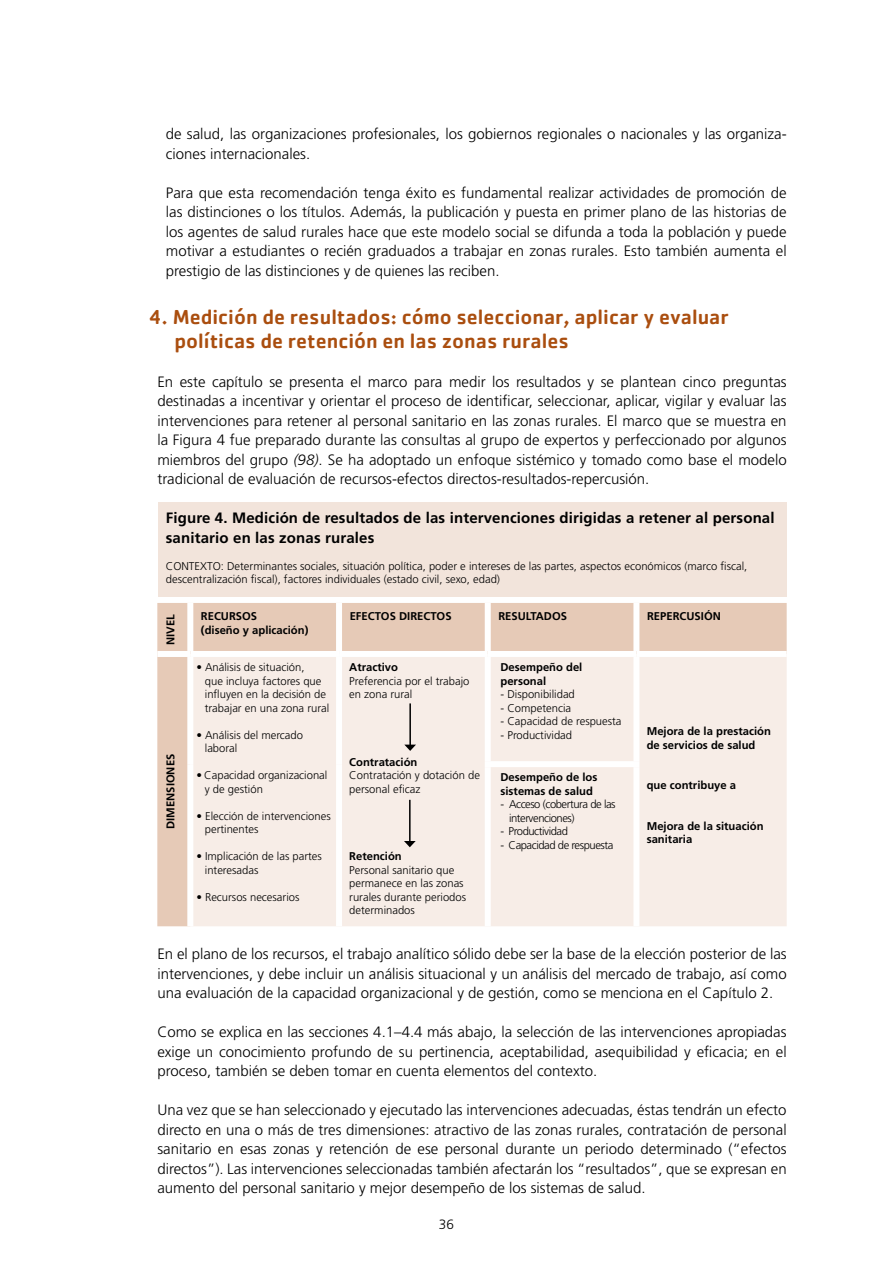
<style>
.page{position:relative;width:893px;height:1263px;background:#fff}
.page>*{position:absolute;margin:0;border:0;box-sizing:border-box;transform-origin:0 0}
.t1{font:500 21px/24px "Cachet Std";color:#aa4e0f}
.t2{font:300 15px/19.5px "Frutiger";color:#000;text-align:justify}
.t3{font:700 15px/19.5px "Frutiger";letter-spacing:.01em;color:#000}
.t4{font:300 13.5px "Frutiger";color:#000}
.t5{font:300 11.25px/13.5px "Frutiger";color:#000}
.t6{font:700 11.25px/13.5px "Frutiger";color:#000}
.t7{font:300 11.25px/13.5px "Frutiger";letter-spacing:-.04em;color:#000}
.s1{font-style:italic}
</style>
<div class="page">
<div style="left:158px;top:503px;width:629px;height:94px;background:#f2e4db"></div>
<div style="left:157px;top:603px;width:630px;height:323px;background:#e6cab7"></div>
<div style="left:193px;top:657px;width:594px;height:269px;background:#f7ede7"></div>
<div style="left:336px;top:603px;width:6px;height:48px;background:#fff"></div>
<div style="left:485px;top:603px;width:6px;height:48px;background:#fff"></div>
<div style="left:633px;top:603px;width:6px;height:48px;background:#fff"></div>
<div style="left:157px;top:651px;width:33px;height:6px;background:#fff"></div>
<div style="left:336px;top:657px;width:6px;height:107px;background:#fff"></div>
<div style="left:485px;top:657px;width:6px;height:104px;background:#fff"></div>
<div style="left:633px;top:657px;width:6px;height:104px;background:#fff"></div>
<div style="left:336px;top:764px;width:6px;height:162px;background:#fff"></div>
<div style="left:485px;top:761px;width:154px;height:6px;background:#fff"></div>
<div style="left:485px;top:767px;width:6px;height:159px;background:#fff"></div>
<div style="left:633px;top:767px;width:6px;height:159px;background:#fff"></div>
<div style="left:187px;top:657px;width:6px;height:107px;background:#fff"></div>
<div style="left:187px;top:764px;width:6px;height:162px;background:#fff"></div>
<div style="left:187px;top:603px;width:6px;height:48px;background:#fff"></div>
<div style="left:190px;top:651px;width:149px;height:6px;background:#fff"></div>
<div style="left:339px;top:651px;width:149px;height:6px;background:#fff"></div>
<div style="left:488px;top:651px;width:148px;height:6px;background:#fff"></div>
<div style="left:636px;top:651px;width:151px;height:6px;background:#fff"></div>
<hr style="left:409px;top:800px;width:2px;height:42px;background:#000">
<svg style="left:404px;top:841px;width:12px;height:6px"></svg>
<hr style="left:409px;top:703px;width:2px;height:42px;background:#000">
<svg style="left:404px;top:745px;width:12px;height:6px"></svg>
<p class="t2" style="left:166px;top:124px;width:622px">de salud, las organizaciones profesionales, los gobiernos regionales o nacionales y las organiza&shy;ciones internacionales.</p>
<p class="t2" style="left:166px;top:183px;width:622px">Para que esta recomendación tenga éxito es fundamental realizar actividades de promoción de las distinciones o los títulos. Además, la publicación y puesta en primer plano de las historias de los agentes de salud rurales hace que este modelo social se difunda a toda la población y puede motivar a estudiantes o recién graduados a trabajar en zonas rurales. Esto también aumenta el prestigio de las distinciones y de quienes las reciben.</p>
<h1 class="t1" style="left:174px;top:304px;width:556px;text-indent:-26px">4. Medición de resultados: cómo seleccionar, aplicar y evaluar políticas de retención en las zonas rurales</h1>
<p class="t2" style="left:157px;top:372px;width:631px">En este capítulo se presenta el marco para medir los resultados y se plantean cinco preguntas destinadas a incentivar y orientar el proceso de identificar, seleccionar, aplicar, vigilar y evaluar las intervenciones para retener al personal sanitario en las zonas rurales. El marco que se muestra en la Figura 4 fue preparado durante las consultas al grupo de expertos y perfeccionado por algunos miembros del grupo <span class="s1">(98)</span>. Se ha adoptado un enfoque sistémico y tomado como base el modelo tradicional de evaluación de recursos-efectos directos-resultados-repercusión.</p>
<p class="t3" style="left:166px;top:508px;width:610px">Figure 4. Medición de resultados de las intervenciones dirigidas a retener al personal sanitario en las zonas rurales</p>
<p class="t5" style="left:166px;top:559px;width:583px">CONTEXTO: Determinantes sociales, situación política, poder e intereses de las partes, aspectos económicos (marco fiscal, descentralización fiscal), factores individuales (estado civil, sexo, edad)</p>
<p class="t6" style="left:164px;top:645px;width:32px;rotate:-90deg">NIVEL</p>
<p class="t6" style="left:201px;top:609px;width:109px">RECURSOS<br>(diseño y aplicación)</p>
<p class="t6" style="left:350px;top:609px;width:103px">EFECTOS DIRECTOS</p>
<p class="t6" style="left:498px;top:609px;width:70px">RESULTADOS</p>
<p class="t6" style="left:647px;top:609px;width:75px">REPERCUSIÓN</p>
<p class="t6" style="left:164px;top:829px;width:77px;rotate:-90deg">DIMENSIONES</p>
<p class="t5" style="left:205px;top:661px;width:126px;text-indent:-9px">• Análisis de situación,<br>que incluya factores que influyen en la decisión de trabajar en una zona rural</p>
<p class="t5" style="left:205px;top:728px;width:100px;text-indent:-9px">• Análisis del mercado laboral</p>
<p class="t5" style="left:205px;top:769px;width:124px;text-indent:-9px">• Capacidad organizacional y de gestión</p>
<p class="t5" style="left:205px;top:809px;width:127px;text-indent:-9px">• Elección de intervenciones pertinentes</p>
<p class="t5" style="left:205px;top:850px;width:119px;text-indent:-9px">• Implicación de las partes interesadas</p>
<p class="t5" style="left:196px;top:890px;width:105px">• Recursos necesarios</p>
<p class="t6" style="left:349px;top:660px;width:50px">Atractivo</p>
<p class="t5" style="left:349px;top:674px;width:122px">Preferencia por el trabajo en zona rural</p>
<p class="t6" style="left:349px;top:755px;width:70px">Contratación</p>
<p class="t5" style="left:349px;top:769px;width:132px">Contratación y dotación de personal eficaz</p>
<p class="t6" style="left:349px;top:849px;width:54px">Retención</p>
<p class="t5" style="left:349px;top:863px;width:118px">Personal sanitario que permanece en las zonas rurales durante periodos determinados</p>
<p class="t6" style="left:500px;top:660px;width:83px">Desempeño del personal</p>
<p class="t5" style="left:500px;top:687px;width:76px">- Disponibilidad</p>
<p class="t5" style="left:500px;top:701px;width:72px">- Competencia</p>
<p class="t5" style="left:500px;top:714px;width:123px">- Capacidad de respuesta</p>
<p class="t5" style="left:500px;top:728px;width:73px">- Productividad</p>
<p class="t6" style="left:647px;top:724px;width:126px">Mejora de la prestación de servicios de salud</p>
<p class="t6" style="left:647px;top:778px;width:91px">que contribuye a</p>
<p class="t6" style="left:647px;top:819px;width:118px">Mejora de la situación sanitaria</p>
<p class="t6" style="left:500px;top:771px;width:98px">Desempeño de los sistemas de salud</p>
<p class="t7" style="left:509px;top:798px;width:108px;text-indent:-9px">- Acceso (cobertura de las intervenciones)</p>
<p class="t7" style="left:500px;top:825px;width:69px">- Productividad</p>
<p class="t7" style="left:500px;top:838px;width:114px">- Capacidad de respuesta</p>
<p class="t2" style="left:157px;top:944px;width:631px">En el plano de los recursos, el trabajo analítico sólido debe ser la base de la elección posterior de las intervenciones, y debe incluir un análisis situacional y un análisis del mercado de trabajo, así como una evaluación de la capacidad organizacional y de gestión, como se menciona en el Capítulo 2.</p>
<p class="t2" style="left:157px;top:1022px;width:631px">Como se explica en las secciones 4.1–4.4 más abajo, la selección de las intervenciones apropiadas exige un conocimiento profundo de su pertinencia, aceptabilidad, asequibilidad y eficacia; en el proceso, también se deben tomar en cuenta elementos del contexto.</p>
<p class="t2" style="left:157px;top:1100px;width:631px">Una vez que se han seleccionado y ejecutado las intervenciones adecuadas, éstas tendrán un efecto directo en una o más de tres dimensiones: atractivo de las zonas rurales, contratación de personal sanitario en esas zonas y retención de ese personal durante un periodo determinado (“efectos directos”). Las intervenciones seleccionadas también afectarán los “resultados”, que se expresan en aumento del personal sanitario y mejor desempeño de los sistemas de salud.</p>
<p class="t4" style="left:439px;top:1216px;width:17px">36</p>
</div>
